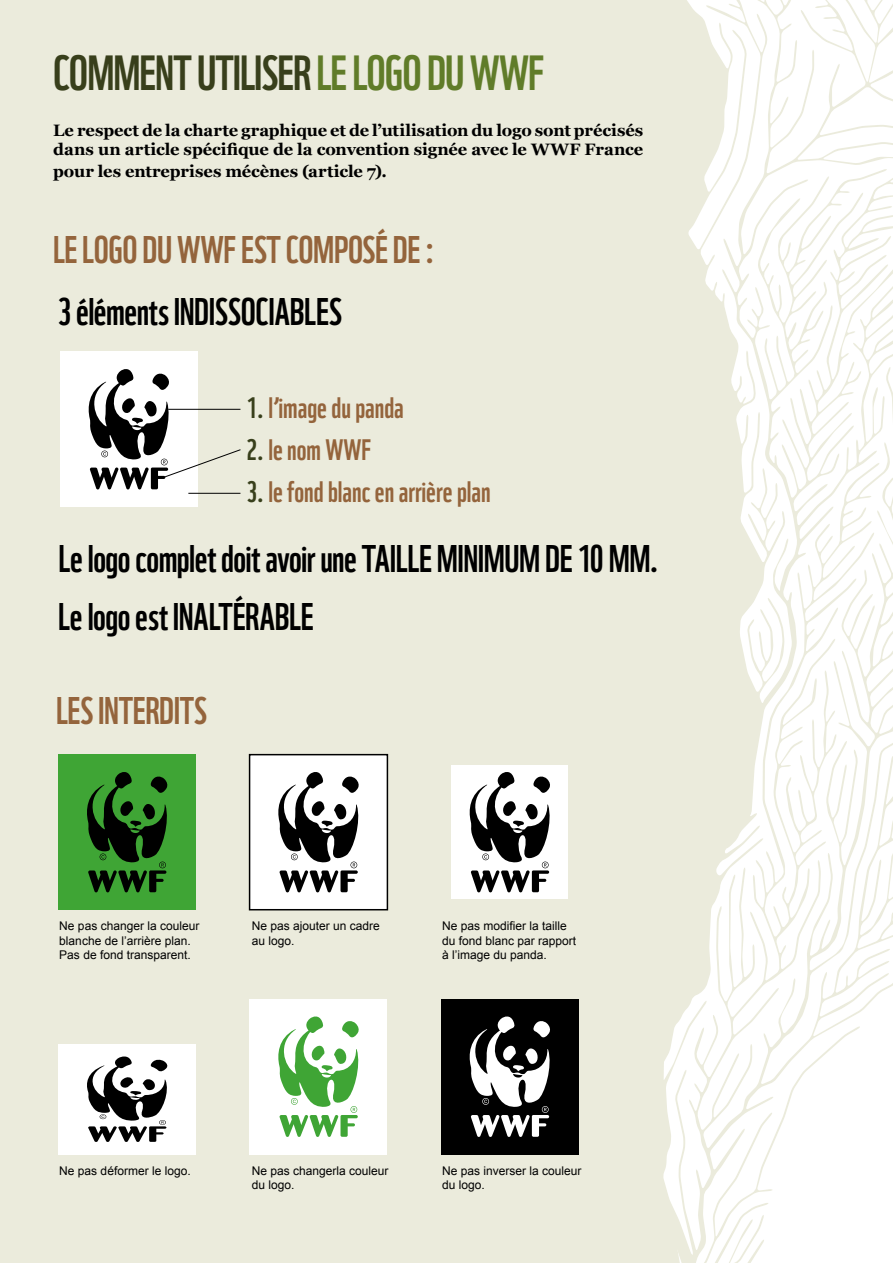
<style>
.page{position:relative;width:893px;height:1263px;background:#fff}
.page>*{position:absolute;margin:0;border:0;box-sizing:border-box;transform-origin:0 0}
.t1{font:48px "WWF";letter-spacing:-.02em;color:#383f1b}
.t2{font:37.5px "WWF";letter-spacing:-.015em;color:#000}
.t3{font:37.5px "WWF";letter-spacing:-.01em;color:#94643c}
.t4{font:28.8px "WWF";color:#94643c}
.t5{font:700 16.5px/19.8px "Georgia";letter-spacing:-.005em;color:#000}
.t6{font:12px/14.4px "Arial";color:#000}
.s1{color:#607c29}
.s2{color:#383f1b}
</style>
<div class="page">
<div style="left:0;top:0;width:583px;height:1263px;background:#ebebdc"></div>
<svg style="left:583px;top:0;width:310px;height:1263px"></svg>
<div style="left:27px;top:321px;width:590px;height:216px;background:#ebebdc"></div>
<div style="left:60px;top:352px;width:138px;height:155px;background:#fff"></div>
<svg style="left:88px;top:369px;width:153px;height:120px"></svg>
<hr style="left:188px;top:493px;width:52px;height:1px;background:#000">
<div style="left:58px;top:755px;width:138px;height:155px;background:#3fa535"></div>
<svg style="left:87px;top:772px;width:81px;height:120px"></svg>
<div style="left:250px;top:755px;width:137px;height:155px;background:#fff"></div>
<div style="left:249px;top:754px;width:139px;height:156px;border:2px solid #000"></div>
<svg style="left:278px;top:772px;width:81px;height:120px"></svg>
<div style="left:452px;top:765px;width:116px;height:134px;background:#fff"></div>
<svg style="left:469px;top:772px;width:81px;height:120px"></svg>
<div style="left:58px;top:1044px;width:138px;height:110px;background:#fff"></div>
<svg style="left:87px;top:1056px;width:81px;height:86px"></svg>
<div style="left:250px;top:999px;width:137px;height:155px;background:#fff"></div>
<svg style="left:278px;top:1016px;width:81px;height:121px"></svg>
<div style="left:441px;top:999px;width:138px;height:155px;background:#000"></div>
<svg style="left:469px;top:1016px;width:81px;height:121px"></svg>
<h1 class="t1" style="left:53px;top:35px;width:493px">COMMENT UTILISER <span class="s1">LE LOGO DU WWF</span></h1>
<h3 class="t5" style="left:53px;top:120px;width:592px">Le respect de la charte graphique et de l’utilisation du logo sont précisés dans un article spécifique de la convention signée avec le WWF France</h3>
<h3 class="t5" style="left:53px;top:161px;width:335px">pour les entreprises mécènes (article 7).</h3>
<h2 class="t3" style="left:53px;top:220px;width:383px">LE LOGO DU WWF EST COMPOSÉ DE :</h2>
<h2 class="t2" style="left:57px;top:282px;width:286px">3 éléments INDISSOCIABLES</h2>
<h3 class="t4" style="left:247px;top:385px;width:159px"><span class="s2">1.</span> l’image du panda</h3>
<h3 class="t4" style="left:247px;top:427px;width:126px"><span class="s2">2.</span> le nom WWF</h3>
<h3 class="t4" style="left:247px;top:469px;width:246px"><span class="s2">3.</span> le fond blanc en arrière plan</h3>
<h2 class="t2" style="left:58px;top:530px;width:602px">Le logo complet doit avoir une TAILLE MINIMUM DE 10 MM.</h2>
<h2 class="t2" style="left:58px;top:588px;width:257px">Le logo est INALTÉRABLE</h2>
<h2 class="t3" style="left:56px;top:682px;width:152px">LES INTERDITS</h2>
<p class="t6" style="left:59px;top:919px;width:142px">Ne pas changer la couleur blanche de l’arrière plan.<br>Pas de fond transparent.</p>
<p class="t6" style="left:252px;top:919px;width:130px">Ne pas ajouter un cadre au logo.</p>
<p class="t6" style="left:442px;top:919px;width:136px">Ne pas modifier la taille du fond blanc par rapport à l’image du panda.</p>
<p class="t6" style="left:59px;top:1164px;width:133px">Ne pas déformer le logo.</p>
<p class="t6" style="left:252px;top:1164px;width:138px">Ne pas changerla couleur du logo.</p>
<p class="t6" style="left:442px;top:1164px;width:141px">Ne pas inverser la couleur du logo.</p>
</div>
